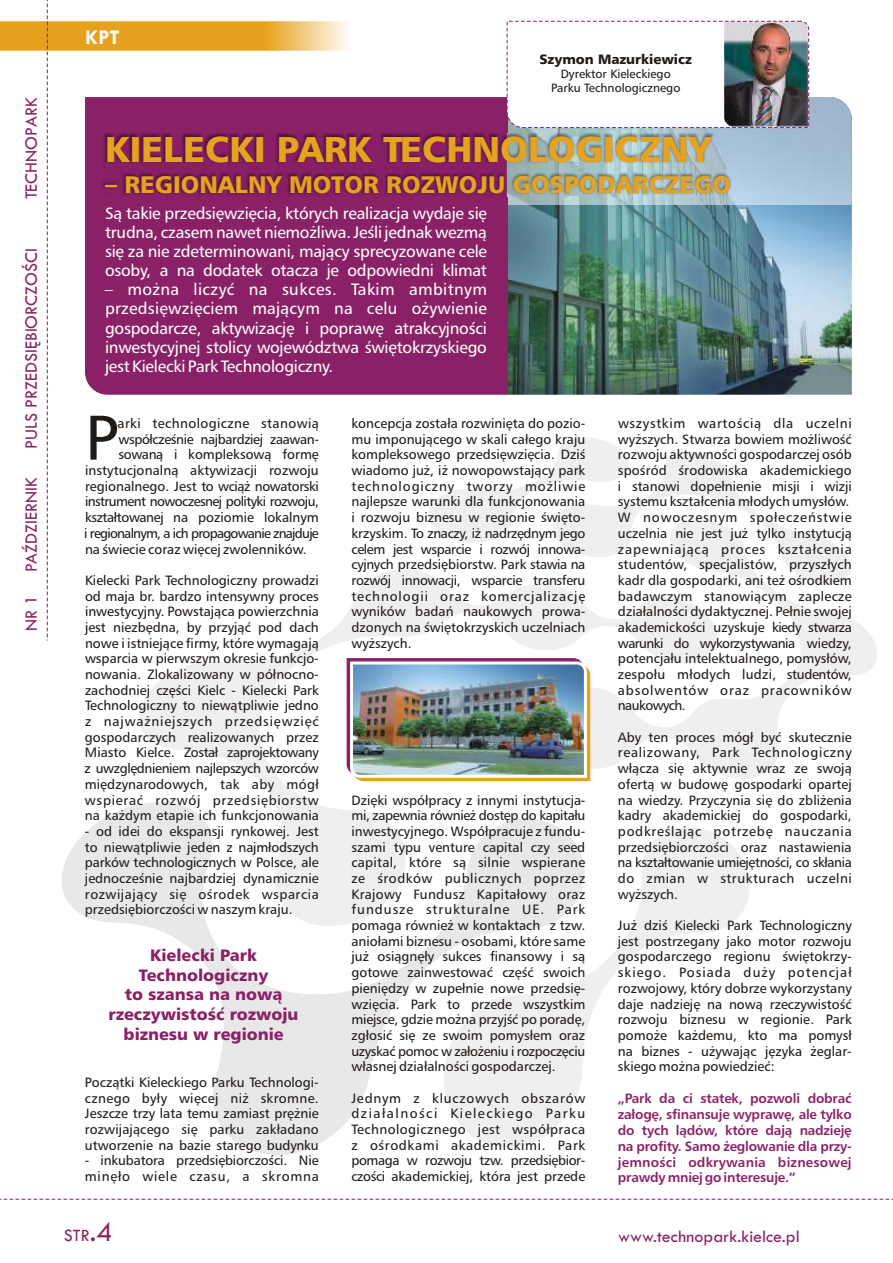
<style>
.page{position:relative;width:893px;height:1263px;background:#fff}
.page>*{position:absolute;margin:0;border:0;box-sizing:border-box;transform-origin:0 0}
.t1{font:63.15px "Humanist 777 AT";color:#1f1a17}
.t2{font:36px "Humanist 777 Blk AT";color:#e6a31f}
.t3{font:24px "Humanist 777 Blk AT";color:#e6a31f}
.t4{font:500 21px "Tw Cen";color:#fff}
.t5{font:500 18px "Tw Cen";color:#8a2166}
.t6{font:16.5px/19.2px "Humanist 777 AT";letter-spacing:-.015em;color:#fff;text-align:justify}
.t7{font:16.5px/19.6px "Humanist 777 Blk AT";color:#8a2166;text-align:center}
.t8{font:13.5px/15.8px "Humanist 777 AT";color:#1f1a17;text-align:justify}
.t9{font:700 13.5px/15.9px "Humanist 777 AT";letter-spacing:.015em;color:#8a2166;text-align:justify}
.t10{font:13.5px "Humanist 777 AT";letter-spacing:-.045em;color:#1f1a17}
.t11{font:13.5px "Humanist 777 AT";letter-spacing:-.055em;color:#1f1a17}
.t12{font:13.5px "Humanist 777 AT";letter-spacing:-.03em;color:#1f1a17}
.t13{font:13.5px "Humanist 777 AT";letter-spacing:.03em;color:#1f1a17}
.t14{font:13.5px "Humanist 777 Blk AT";color:#1f1a17}
.t15{font:12px/14px "Humanist 777 AT";color:#1f1a17;text-align:center}
.s1{font-size:30px}
</style>
<div class="page">
<img style="left:0;top:21px;width:348px;height:30px">
<svg style="left:0;top:1199px;width:893px;height:1px"></svg>
<svg style="left:47px;top:0;width:1px;height:640px"></svg>
<img style="left:137px;top:575px;width:581px;height:351px">
<img style="left:379px;top:518px;width:498px;height:262px">
<img style="left:507px;top:205px;width:345px;height:190px">
<img style="left:507px;top:97px;width:345px;height:108px">
<div style="left:85px;top:97px;width:422px;height:298px;background:#8a2166"></div>
<img style="left:506px;top:21px;width:303px;height:107px">
<img style="left:102px;top:133px;width:631px;height:64px">
<img style="left:345px;top:657px;width:247px;height:126px">
<p class="t5" style="left:24px;top:199px;width:103px;rotate:-90deg">TECHNOPARK</p>
<p class="t5" style="left:24px;top:449px;width:202px;rotate:-90deg">PULS PRZEDSIĘBIORCZOŚCI</p>
<p class="t5" style="left:24px;top:572px;width:96px;rotate:-90deg">PAŹDZIERNIK</p>
<p class="t5" style="left:24px;top:631px;width:37px;rotate:-90deg">NR 1</p>
<p class="t4" style="left:85px;top:30px;width:36px">KPT</p>
<p class="t14" style="left:539px;top:54px;width:154px">Szymon Mazurkiewicz</p>
<p class="t15" style="left:551px;top:68px;width:131px">Dyrektor Kieleckiego<br>Parku Technologicznego</p>
<p class="t2" style="left:105px;top:134px;width:608px">KIELECKI PARK TECHNOLOGICZNY</p>
<p class="t3" style="left:105px;top:175px;width:627px">– REGIONALNY MOTOR ROZWOJU GOSPODARCZEGO</p>
<p class="t6" style="left:105px;top:205px;width:383px">Są takie przedsięwzięcia, których realizacja wydaje się trudna, czasem nawet niemożliwa. Jeśli jednak wezmą się za nie zdeterminowani, mający sprecyzowane cele osoby, a na dodatek otacza je odpowiedni klimat</p>
<p class="t6" style="left:105px;top:281px;width:384px">– można liczyć na sukces. Takim ambitnym przedsięwzięciem mającym na celu ożywienie gospodarcze, aktywizację i poprawę atrakcyjności inwestycyjnej stolicy województwa świętokrzyskiego jest Kielecki Park Technologiczny.</p>
<p class="t1" style="left:85px;top:411px;width:35px">P</p>
<p class="t13" style="left:118px;top:418px;width:203px">arki technologiczne stanowią</p>
<p class="t12" style="left:119px;top:433px;width:202px">współcześnie najbardziej zaawan-</p>
<p class="t8" style="left:119px;top:448px;width:202px">sowaną i kompleksową formę</p>
<p class="t8" style="left:85px;top:464px;width:235px">instytucjonalną aktywizacji rozwoju</p>
<p class="t8" style="left:85px;top:479px;width:235px">regionalnego. Jest to wciąż nowatorski</p>
<p class="t10" style="left:85px;top:496px;width:235px">instrument nowoczesnej polityki rozwoju,</p>
<p class="t8" style="left:85px;top:511px;width:235px">kształtowanej na poziomie lokalnym</p>
<p class="t11" style="left:84px;top:527px;width:236px">i regionalnym, a ich propagowanie znajduje</p>
<p class="t8" style="left:85px;top:542px;width:223px">na świecie coraz więcej zwolenników.</p>
<p class="t8" style="left:85px;top:573px;width:236px">Kielecki Park Technologiczny prowadzi od maja br. bardzo intensywny proces inwestycyjny. Powstająca powierzchnia jest niezbędna, by przyjąć pod dach nowe i istniejące firmy, które wymagają wsparcia w pierwszym okresie funkcjo&shy;nowania. Zlokalizowany w północno&shy;zachodniej części Kielc - Kielecki Park Technologiczny to niewątpliwie jedno z najważniejszych przedsięwzięć gospodarczych realizowanych przez Miasto Kielce. Został zaprojektowany z uwzględnieniem najlepszych wzorców międzynarodowych, tak aby mógł wspierać rozwój przedsiębiorstw na każdym etapie ich funkcjonowania</p>
<p class="t8" style="left:85px;top:824px;width:235px">- od idei do ekspansji rynkowej. Jest to niewątpliwie jeden z najmłodszych parków technologicznych w Polsce, ale jednocześnie najbardziej dynamicznie rozwijający się ośrodek wsparcia przedsiębiorczości w naszym kraju.</p>
<p class="t7" style="left:109px;top:947px;width:191px">Kielecki Park<br>Technologiczny<br>to szansa na nową rzeczywistość rozwoju biznesu w regionie</p>
<p class="t8" style="left:85px;top:1075px;width:235px">Początki Kieleckiego Parku Technologi&shy;cznego były więcej niż skromne.<br>Jeszcze trzy lata temu zamiast prężnie rozwijającego się parku zakładano utworzenie na bazie starego budynku</p>
<p class="t8" style="left:85px;top:1154px;width:236px">- inkubatora przedsiębiorczości. Nie minęło wiele czasu, a skromna</p>
<p class="t8" style="left:351px;top:417px;width:235px">koncepcja została rozwinięta do pozio&shy;mu imponującego w skali całego kraju kompleksowego przedsięwzięcia. Dziś wiadomo już, iż nowopowstający park technologiczny tworzy możliwie najlepsze warunki dla funkcjonowania i rozwoju biznesu w regionie święto&shy;krzyskim. To znaczy, iż nadrzędnym jego celem jest wsparcie i rozwój innowa&shy;cyjnych przedsiębiorstw. Park stawia na rozwój innowacji, wsparcie transferu technologii oraz komercjalizację wyników badań naukowych prowa&shy;dzonych na świętokrzyskich uczelniach wyższych.</p>
<p class="t8" style="left:351px;top:793px;width:235px">Dzięki współpracy z innymi instytucja&shy;mi, zapewnia również dostęp do kapitału inwestycyjnego. Współpracuje z fundu&shy;szami typu venture capital czy seed capital, które są silnie wspierane ze środków publicznych poprzez Krajowy Fundusz Kapitałowy oraz fundusze strukturalne UE. Park pomaga również w kontaktach z tzw. aniołami biznesu - osobami, które same już osiągnęły sukces finansowy i są gotowe zainwestować część swoich pieniędzy w zupełnie nowe przedsię&shy;wzięcia. Park to przede wszystkim miejsce, gdzie można przyjść po poradę, zgłosić się ze swoim pomysłem oraz uzyskać pomoc w założeniu i rozpoczęciu własnej działalności gospodarczej.</p>
<p class="t8" style="left:351px;top:1091px;width:235px">Jednym z kluczowych obszarów działalności Kieleckiego Parku Technologicznego jest współpraca z ośrodkami akademickimi. Park pomaga w rozwoju tzw. przedsiębior&shy;czości akademickiej, która jest przede</p>
<p class="t8" style="left:618px;top:417px;width:235px;text-align:left">wszystkim wartością dla uczelni wyższych. Stwarza bowiem możliwość rozwoju aktywności gospodarczej osób spośród środowiska akademickiego i stanowi dopełnienie misji i wizji systemu kształcenia młodych umysłów.<br>W nowoczesnym społeczeństwie uczelnia nie jest już tylko instytucją zapewniającą proces kształcenia studentów, specjalistów, przyszłych kadr dla gospodarki, ani też ośrodkiem badawczym stanowiącym zaplecze działalności dydaktycznej. Pełnie swojej akademickości uzyskuje kiedy stwarza warunki do wykorzystywania wiedzy, potencjału intelektualnego, pomysłów, zespołu młodych ludzi, studentów, absolwentów oraz pracowników naukowych.</p>
<p class="t8" style="left:617px;top:730px;width:236px">Aby ten proces mógł być skutecznie realizowany, Park Technologiczny włącza się aktywnie wraz ze swoją ofertą w budowę gospodarki opartej na wiedzy. Przyczynia się do zbliżenia kadry akademickiej do gospodarki, podkreślając potrzebę nauczania przedsiębiorczości oraz nastawienia na kształtowanie umiejętności, co skłania do zmian w strukturach uczelni wyższych.</p>
<p class="t8" style="left:618px;top:919px;width:235px">Już dziś Kielecki Park Technologiczny jest postrzegany jako motor rozwoju gospodarczego regionu świętokrzy&shy;skiego. Posiada duży potencjał rozwojowy, który dobrze wykorzystany daje nadzieję na nową rzeczywistość rozwoju biznesu w regionie. Park pomoże każdemu, kto ma pomysł na biznes - używając języka żeglar&shy;skiego można powiedzieć:</p>
<p class="t9" style="left:618px;top:1091px;width:236px">„Park da ci statek, pozwoli dobrać załogę, sfinansuje wyprawę, ale tylko do tych lądów, które dają nadzieję na profity. Samo żeglowanie dla przy&shy;jemności odkrywania biznesowej prawdy mniej go interesuje.”</p>
<p class="t5" style="left:64px;top:1229px;width:51px">STR<span class="s1">.4</span></p>
<p class="t5" style="left:618px;top:1229px;width:183px">www.technopark.kielce.pl</p>
</div>
